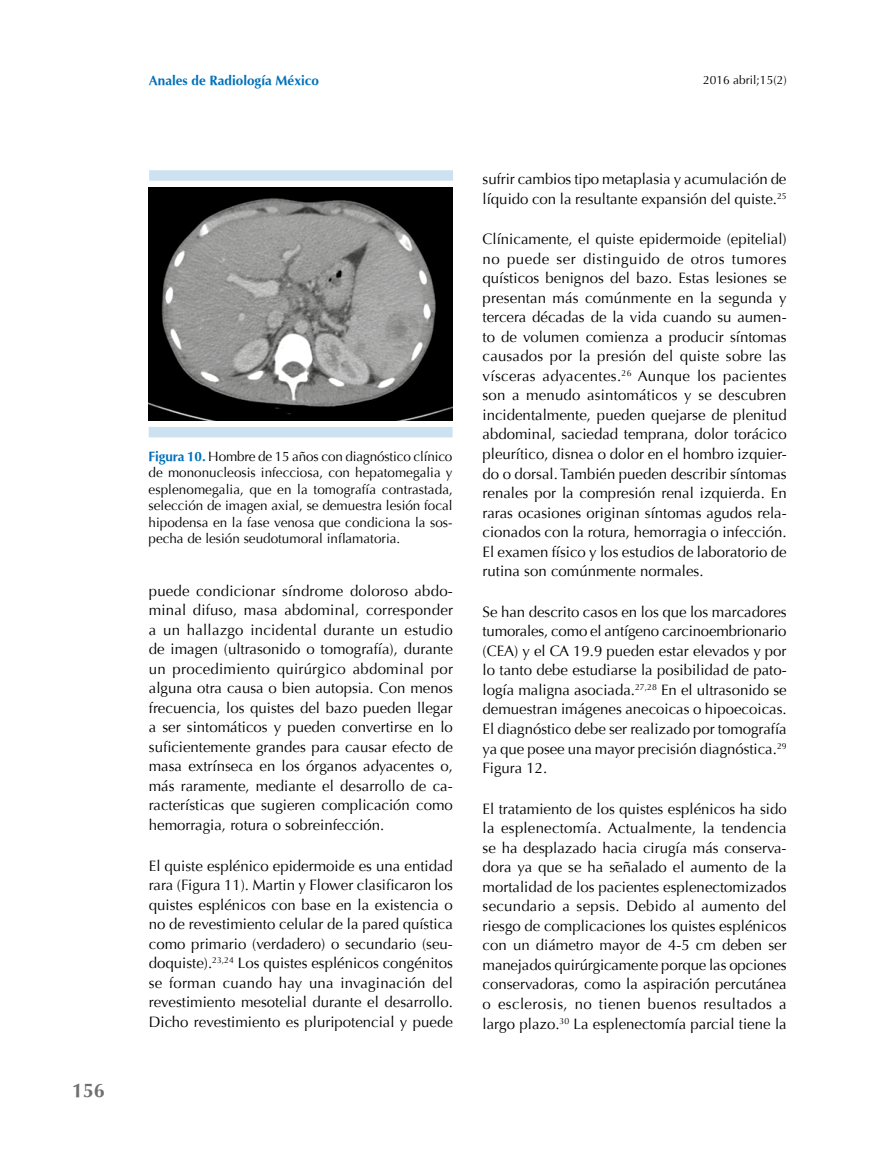
<style>
.page{position:relative;width:893px;height:1149px;background:#fff}
.page>*{position:absolute;margin:0;border:0;box-sizing:border-box;transform-origin:0 0}
.t1{font:700 19.5px "Optima";color:#706f6f}
.t2{font:15px/19.5px "Optima";color:#000;text-align:justify}
.t3{font:13.5px/16.5px "Optima";color:#000;text-align:justify}
.t4{font:700 13.5px "Optima";color:#0070ba}
.t5{font:12px "Optima";color:#000}
.s1{font-weight:700;color:#0070ba}
</style>
<div class="page">
<img style="left:149px;top:187px;width:304px;height:233px">
<div style="left:149px;top:427px;width:304px;height:10px;background:#cde2f1"></div>
<div style="left:149px;top:170px;width:304px;height:11px;background:#cde2f1"></div>
<h1 class="t1" style="left:72px;top:1079px;width:34px">156</h1>
<p class="t4" style="left:149px;top:73px;width:172px">Anales de Radiología México</p>
<p class="t5" style="left:703px;top:73px;width:85px">2016 abril;15(2)</p>
<p class="t3" style="left:149px;top:448px;width:306px"><span class="s1">Figura 10.</span> Hombre de 15 años con diagnóstico clínico de mononucleosis infecciosa, con hepatomegalia y esplenomegalia, que en la tomografía contrastada, selección de imagen axial, se demuestra lesión focal hipodensa en la fase venosa que condiciona la sos&shy;pecha de lesión seudotumoral inflamatoria.</p>
<p class="t2" style="left:149px;top:581px;width:306px">puede condicionar síndrome doloroso abdo&shy;minal difuso, masa abdominal, corresponder a un hallazgo incidental durante un estudio de imagen (ultrasonido o tomografía), durante un procedimiento quirúrgico abdominal por alguna otra causa o bien autopsia. Con menos frecuencia, los quistes del bazo pueden llegar a ser sintomáticos y pueden convertirse en lo suficientemente grandes para causar efecto de masa extrínseca en los órganos adyacentes o, más raramente, mediante el desarrollo de ca&shy;racterísticas que sugieren complicación como hemorragia, rotura o sobreinfección.</p>
<p class="t2" style="left:149px;top:855px;width:306px">El quiste esplénico epidermoide es una entidad rara (Figura 11). Martin y Flower clasificaron los quistes esplénicos con base en la existencia o no de revestimiento celular de la pared quística como primario (verdadero) o secundario (seu&shy;doquiste).<sup>23,24</sup> Los quistes esplénicos congénitos se forman cuando hay una invaginación del revestimiento mesotelial durante el desarrollo.<br>Dicho revestimiento es pluripotencial y puede</p>
<p class="t2" style="left:483px;top:169px;width:306px">sufrir cambios tipo metaplasia y acumulación de líquido con la resultante expansión del quiste.<sup>25</sup></p>
<p class="t2" style="left:483px;top:229px;width:306px">Clínicamente, el quiste epidermoide (epitelial) no puede ser distinguido de otros tumores quísticos benignos del bazo. Estas lesiones se presentan más comúnmente en la segunda y tercera décadas de la vida cuando su aumen&shy;to de volumen comienza a producir síntomas causados por la presión del quiste sobre las vísceras adyacentes.<sup>26</sup> Aunque los pacientes son a menudo asintomáticos y se descubren incidentalmente, pueden quejarse de plenitud abdominal, saciedad temprana, dolor torácico pleurítico, disnea o dolor en el hombro izquier&shy;do o dorsal. También pueden describir síntomas renales por la compresión renal izquierda. En raras ocasiones originan síntomas agudos rela&shy;cionados con la rotura, hemorragia o infección.<br>El examen físico y los estudios de laboratorio de rutina son comúnmente normales.</p>
<p class="t2" style="left:483px;top:602px;width:306px">Se han descrito casos en los que los marcadores tumorales, como el antígeno carcinoembrionario (CEA) y el CA 19.9 pueden estar elevados y por lo tanto debe estudiarse la posibilidad de pato&shy;logía maligna asociada.<sup>27,28</sup> En el ultrasonido se demuestran imágenes anecoicas o hipoecoicas.<br>El diagnóstico debe ser realizado por tomografía ya que posee una mayor precisión diagnóstica.<sup>29<br></sup>Figura 12.</p>
<p class="t2" style="left:483px;top:799px;width:306px">El tratamiento de los quistes esplénicos ha sido la esplenectomía. Actualmente, la tendencia se ha desplazado hacia cirugía más conserva&shy;dora ya que se ha señalado el aumento de la mortalidad de los pacientes esplenectomizados secundario a sepsis. Debido al aumento del riesgo de complicaciones los quistes esplénicos con un diámetro mayor de 4-5 cm deben ser manejados quirúrgicamente porque las opciones conservadoras, como la aspiración percutánea o esclerosis, no tienen buenos resultados a largo plazo.<sup>30</sup> La esplenectomía parcial tiene la</p>
</div>
